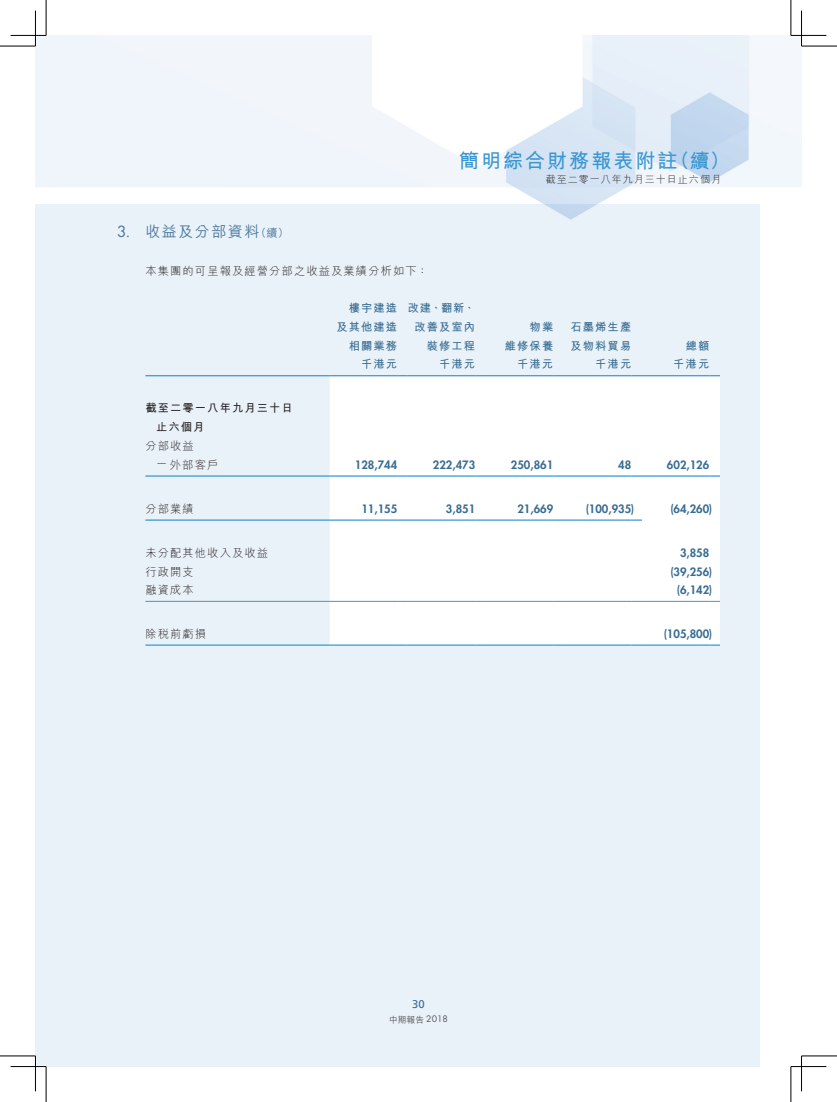
<style>
.page{position:relative;width:837px;height:1102px;background:#fff}
.page>*{position:absolute;margin:0;border:0;box-sizing:border-box;transform-origin:0 0}
.t1{font:700 20px "M Hei HK";letter-spacing:.1em;color:#3a97d2}
.t2{font:500 15px "M Hei HK";letter-spacing:.1em;color:#507ba0}
.t3{font:500 15px "Futura Std";color:#507ba0}
.t4{font:800 11.25px "Futura Std";color:#386c92}
.t5{font:700 11.25px/18.8px "M Hei HK";letter-spacing:.1em;color:#386c92;text-align:right}
.t6{font:300 11.25px "M Hei HK";letter-spacing:.1em;color:#231f20}
.t7{font:700 11.25px/18.8px "M Hei HK";letter-spacing:.1em;color:#231f20}
.t8{font:500 11.25px "M Hei HK";color:#507ba0}
.t9{font:11.25px "Frutiger LT Std";color:#386c92}
.t10{font:300 11.25px "Futura Std";color:#231f20}
.t11{font:300 10px "M Hei HK";letter-spacing:.1em;color:#231f20}
.t12{font:500 8.75px "M Hei HK";color:#57585a}
.s1{font-family:"Futura Std";font-weight:400}
</style>
<div class="page">
<img style="left:35px;top:35px;width:766px;height:1032px">
<svg style="left:330px;top:376px;width:389px;height:268px"></svg>
<hr style="left:145px;top:601px;width:185px;height:1px;background:#3a97d2">
<hr style="left:330px;top:601px;width:67px;height:1px;background:#3a97d2">
<hr style="left:407px;top:601px;width:68px;height:1px;background:#3a97d2">
<hr style="left:485px;top:601px;width:68px;height:1px;background:#3a97d2">
<hr style="left:563px;top:601px;width:68px;height:1px;background:#3a97d2">
<hr style="left:641px;top:601px;width:68px;height:1px;background:#3a97d2">
<hr style="left:145px;top:644px;width:185px;height:2px;background:#3a97d2">
<hr style="left:330px;top:644px;width:67px;height:2px;background:#3a97d2">
<svg style="left:397px;top:644px;width:10px;height:2px"></svg>
<hr style="left:407px;top:644px;width:68px;height:2px;background:#3a97d2">
<svg style="left:475px;top:644px;width:10px;height:2px"></svg>
<hr style="left:485px;top:644px;width:68px;height:2px;background:#3a97d2">
<svg style="left:553px;top:644px;width:10px;height:2px"></svg>
<hr style="left:563px;top:644px;width:68px;height:2px;background:#3a97d2">
<svg style="left:631px;top:644px;width:10px;height:2px"></svg>
<hr style="left:641px;top:644px;width:68px;height:2px;background:#3a97d2">
<svg style="left:709px;top:644px;width:10px;height:2px"></svg>
<hr style="left:145px;top:475px;width:185px;height:2px;background:#3a97d2">
<hr style="left:330px;top:475px;width:67px;height:2px;background:#3a97d2">
<svg style="left:397px;top:475px;width:10px;height:2px"></svg>
<hr style="left:407px;top:475px;width:68px;height:2px;background:#3a97d2">
<svg style="left:475px;top:475px;width:10px;height:2px"></svg>
<hr style="left:485px;top:475px;width:68px;height:2px;background:#3a97d2">
<svg style="left:553px;top:475px;width:10px;height:2px"></svg>
<hr style="left:563px;top:475px;width:68px;height:2px;background:#3a97d2">
<svg style="left:631px;top:475px;width:10px;height:2px"></svg>
<hr style="left:641px;top:475px;width:68px;height:2px;background:#3a97d2">
<svg style="left:709px;top:475px;width:10px;height:2px"></svg>
<hr style="left:145px;top:519px;width:185px;height:2px;background:#3a97d2">
<hr style="left:330px;top:519px;width:67px;height:2px;background:#3a97d2">
<svg style="left:397px;top:519px;width:10px;height:2px"></svg>
<hr style="left:407px;top:519px;width:68px;height:2px;background:#3a97d2">
<svg style="left:475px;top:519px;width:10px;height:2px"></svg>
<hr style="left:485px;top:519px;width:68px;height:2px;background:#3a97d2">
<svg style="left:553px;top:519px;width:10px;height:2px"></svg>
<hr style="left:563px;top:519px;width:68px;height:2px;background:#3a97d2">
<svg style="left:631px;top:519px;width:10px;height:2px"></svg>
<hr style="left:145px;top:375px;width:185px;height:1px;background:#3a97d2">
<hr style="left:330px;top:375px;width:67px;height:1px;background:#3a97d2">
<hr style="left:407px;top:375px;width:68px;height:1px;background:#3a97d2">
<hr style="left:485px;top:375px;width:68px;height:1px;background:#3a97d2">
<hr style="left:563px;top:375px;width:68px;height:1px;background:#3a97d2">
<hr style="left:641px;top:375px;width:68px;height:1px;background:#3a97d2">
<hr style="left:800px;top:11px;width:2px;height:35px;background:#fff">
<hr style="left:800px;top:1056px;width:2px;height:35px;background:#fff">
<hr style="left:0;top:46px;width:35px;height:1px;background:#000">
<hr style="left:801px;top:46px;width:35px;height:1px;background:#000">
<hr style="left:0;top:1056px;width:35px;height:1px;background:#000">
<hr style="left:801px;top:1056px;width:35px;height:1px;background:#000">
<hr style="left:46px;top:0;width:1px;height:35px;background:#000">
<hr style="left:46px;top:1067px;width:1px;height:35px;background:#000">
<hr style="left:790px;top:0;width:1px;height:35px;background:#000">
<hr style="left:790px;top:1067px;width:1px;height:35px;background:#000">
<hr style="left:11px;top:35px;width:35px;height:1px;background:#000">
<hr style="left:790px;top:35px;width:36px;height:1px;background:#000">
<hr style="left:11px;top:1066px;width:35px;height:1px;background:#000">
<hr style="left:790px;top:1066px;width:36px;height:1px;background:#000">
<hr style="left:35px;top:11px;width:1px;height:35px;background:#000">
<hr style="left:35px;top:1056px;width:1px;height:35px;background:#000">
<hr style="left:801px;top:11px;width:1px;height:35px;background:#000">
<hr style="left:801px;top:1056px;width:1px;height:35px;background:#000">
<h2 class="t3" style="left:117px;top:222px;width:15px">3.</h2>
<h1 class="t1" style="left:459px;top:146px;width:220px">簡明綜合財務報表附註</h1>
<h1 class="t1" style="left:669px;top:146px;width:61px">（續(</h1>
<p class="t11" style="left:545px;top:174px;width:177px">截至二零一八年九月三十日止六個月</p>
<h2 class="t2" style="left:145px;top:220px;width:115px">收益及分部資料</h2>
<p class="t8" style="left:255px;top:225px;width:35px">（續(</p>
<p class="t6" style="left:145px;top:265px;width:284px">本集團的可呈報及經營分部之收益及業績分析如下：</p>
<p class="t5" style="left:336px;top:298px;width:62px">樓宇建造及其他建造相關業務</p>
<p class="t5" style="left:407px;top:298px;width:69px">改建、翻新、改善及室內裝修工程</p>
<p class="t5" style="left:504px;top:316px;width:50px">物業<br>維修保養</p>
<p class="t5" style="left:570px;top:316px;width:62px">石墨烯生產</p>
<p class="t5" style="left:570px;top:335px;width:62px">及物料貿易</p>
<p class="t5" style="left:685px;top:335px;width:25px">總額</p>
<p class="t5" style="left:361px;top:354px;width:37px">千港元</p>
<p class="t5" style="left:439px;top:354px;width:37px">千港元</p>
<p class="t5" style="left:517px;top:354px;width:37px">千港元</p>
<p class="t5" style="left:595px;top:354px;width:37px">千港元</p>
<p class="t5" style="left:673px;top:354px;width:37px">千港元</p>
<p class="t7" style="left:156px;top:398px;width:138px;text-indent:-11px">截至二零一八年九月三十日止六個月</p>
<p class="t6" style="left:145px;top:440px;width:50px">分部收益</p>
<p class="t6" style="left:170px;top:459px;width:50px">外部客戶</p>
<p class="t10" style="left:156px;top:456px;width:13px">—</p>
<p class="t4" style="left:355px;top:457px;width:44px">128,744</p>
<p class="t4" style="left:433px;top:457px;width:44px">222,473</p>
<p class="t4" style="left:510px;top:457px;width:44px">250,861</p>
<p class="t4" style="left:618px;top:457px;width:15px">48</p>
<p class="t4" style="left:666px;top:457px;width:44px">602,126</p>
<p class="t6" style="left:145px;top:503px;width:50px">分部業績</p>
<p class="t4" style="left:361px;top:501px;width:37px">11,155</p>
<p class="t4" style="left:446px;top:501px;width:31px">3,851</p>
<p class="t4" style="left:517px;top:501px;width:37px">21,669</p>
<p class="t4" style="left:585px;top:501px;width:50px">)100,935(</p>
<p class="t4" style="left:670px;top:501px;width:43px">)64,260(</p>
<p class="t6" style="left:145px;top:547px;width:124px">未分配其他收入及收益</p>
<p class="t4" style="left:679px;top:546px;width:31px">3,858</p>
<p class="t6" style="left:145px;top:566px;width:50px">行政開支</p>
<p class="t4" style="left:670px;top:564px;width:43px">)39,256(</p>
<p class="t6" style="left:145px;top:584px;width:50px">融資成本</p>
<p class="t4" style="left:676px;top:583px;width:37px">)6,142(</p>
<p class="t6" style="left:145px;top:628px;width:62px">除稅前虧損</p>
<p class="t4" style="left:663px;top:627px;width:50px">)105,800(</p>
<p class="t9" style="left:412px;top:997px;width:14px">30</p>
<p class="t12" style="left:389px;top:1013px;width:60px">中期報告 <span class="s1">2018</span></p>
</div>
